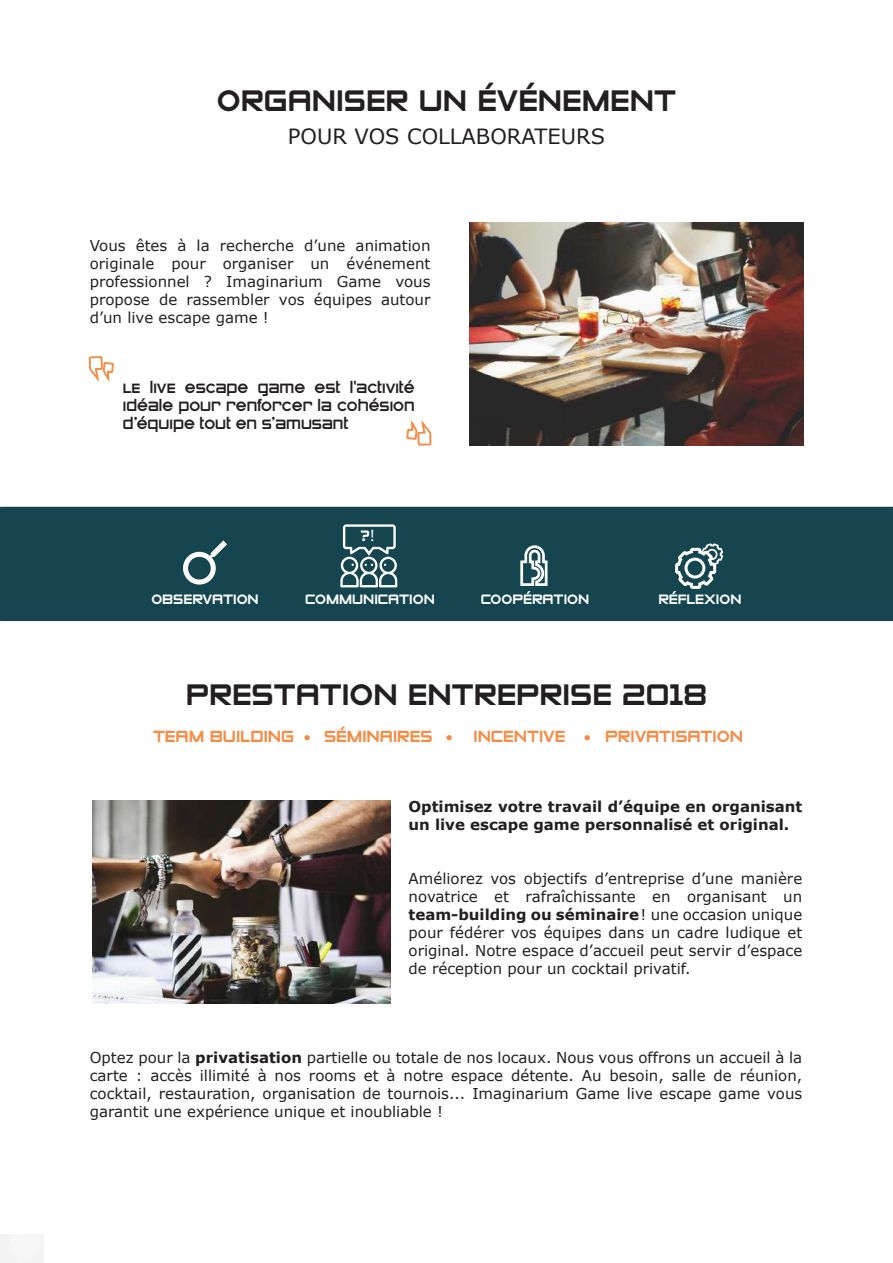
<style>
.page{position:relative;width:893px;height:1263px;background:#fff}
.page>*{position:absolute;margin:0;border:0;box-sizing:border-box;transform-origin:0 0}
.t1{font:33px "Zeroes One";color:#231f20}
.t2{font:21px "Verdana";color:#231f20}
.t3{font:18px "Zeroes One";color:#f58c46}
.t4{font:16.8px "Zeroes One";color:#fff}
.t5{font:15.15px "Zeroes One";color:#fff}
.t6{font:15px/18px "Verdana";color:#231f20;text-align:justify}
.t7{font:15px/18px "Zeroes One";color:#231f20;text-align:justify}
.t8{font:700 15px/18px "Verdana";color:#231f20}
.s1{font-family:"Myriad Pro"}
.s2{font-weight:700}
</style>
<div class="page">
<div style="left:0;top:507px;width:893px;height:114px;background:#154650"></div>
<svg style="left:183px;top:540px;width:44px;height:45px"></svg>
<svg style="left:674px;top:542px;width:50px;height:48px"></svg>
<svg style="left:340px;top:524px;width:57px;height:63px"></svg>
<svg style="left:519px;top:544px;width:30px;height:43px"></svg>
<svg style="left:88px;top:356px;width:26px;height:26px"></svg>
<svg style="left:405px;top:420px;width:27px;height:202px"></svg>
<img style="left:93px;top:800px;width:298px;height:203px">
<svg style="left:304px;top:735px;width:6px;height:5px"></svg>
<svg style="left:446px;top:735px;width:6px;height:5px"></svg>
<svg style="left:585px;top:735px;width:5px;height:5px"></svg>
<img style="left:469px;top:222px;width:334px;height:223px">
<h1 class="t1" style="left:217px;top:81px;width:460px">ORGANISER UN ÉVÉNEMENT</h1>
<h2 class="t2" style="left:288px;top:122px;width:319px">POUR VOS COLLABORATEURS</h2>
<p class="t6" style="left:90px;top:236px;width:342px">Vous êtes à la recherche d’une animation originale pour organiser un événement professionnel ? Imaginarium Game vous propose de rassembler vos équipes autour d’un live escape game !</p>
<p class="t7" style="left:123px;top:379px;width:293px">LE LIVE ESCAPE GAME EST L'ACTIVITÉ IDÉALE POUR RENFORCER LA COHÉSION D’ÉQUIPE TOUT EN S’AMUSANT</p>
<p class="t4" style="left:361px;top:526px;width:15px">?<span class="s1">!</span></p>
<p class="t5" style="left:481px;top:590px;width:110px">COOPÉRATION</p>
<p class="t5" style="left:151px;top:590px;width:109px">OBSERVATION</p>
<p class="t5" style="left:305px;top:590px;width:131px">COMMUNICATION</p>
<p class="t5" style="left:658px;top:590px;width:85px">RÉFLEXION</p>
<h1 class="t1" style="left:186px;top:675px;width:523px">PRESTATION ENTREPRISE 2018</h1>
<p class="t3" style="left:153px;top:725px;width:143px">TEAM BUILDING</p>
<p class="t3" style="left:324px;top:725px;width:110px">SÉMINAIRES</p>
<p class="t3" style="left:473px;top:725px;width:94px">INCENTIVE</p>
<p class="t3" style="left:605px;top:725px;width:139px">PRIVATISATION</p>
<p class="t8" style="left:409px;top:797px;width:395px">Optimisez votre travail d’équipe en organisant un live escape game personnalisé et original.</p>
<p class="t6" style="left:409px;top:869px;width:395px">Améliorez vos objectifs d’entreprise d’une manière novatrice et rafraîchissante en organisant un <span class="s2">team-building ou séminaire</span>! une occasion unique pour fédérer vos équipes dans un cadre ludique et original. Notre espace d’accueil peut servir d’espace de réception pour un cocktail privatif.</p>
<p class="t6" style="left:90px;top:1048px;width:714px">Optez pour la <span class="s2">privatisation</span> partielle ou totale de nos locaux. Nous vous offrons un accueil à la carte : accès illimité à nos rooms et à notre espace détente. Au besoin, salle de réunion, cocktail, restauration, organisation de tournois... Imaginarium Game live escape game vous garantit une expérience unique et inoubliable !</p>
</div>
